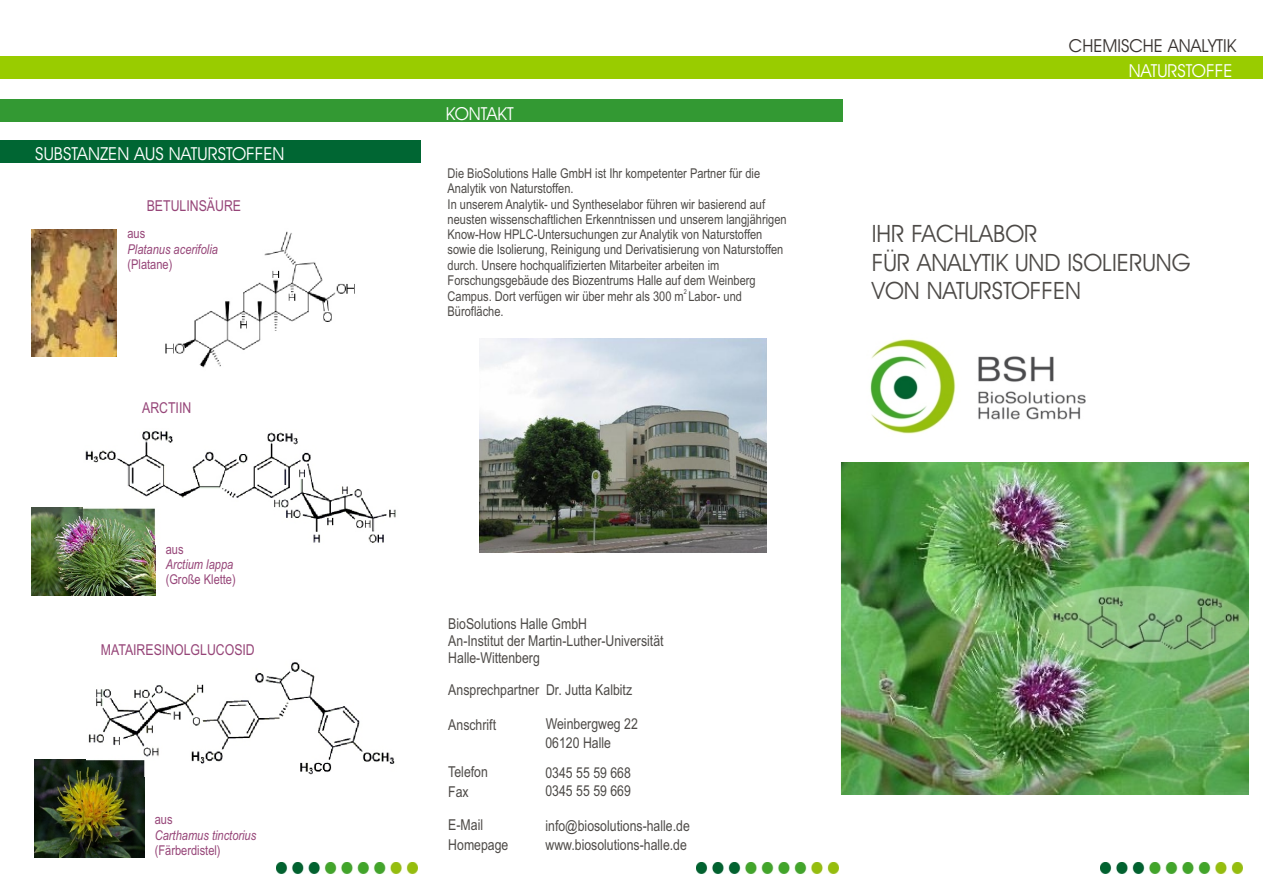
<style>
.page{position:relative;width:1263px;height:894px;background:#fff}
.page>*{position:absolute;margin:0;border:0;box-sizing:border-box;transform-origin:0 0}
.t1{font:24px/28.8px "Avant Garde Bk BT";color:#4d4a47}
.t2{font:18px "Avant Garde Bk BT";color:#fff}
.t3{font:18px "Avant Garde Bk BT";color:#383330}
.t4{font:15px/17px "Arial Narrow";color:#4d4a47}
.t5{font:15px "Arial Narrow";color:#964578}
.t6{font:13.5px/15.3px "Arial Narrow";color:#4d4a47}
.t7{font:italic 13.5px "Arial Narrow";color:#964578}
.t8{font:13.5px "Arial Narrow";color:#964578}
.t9{font:6.75px "Arial Narrow";color:#4d4a47}
</style>
<div class="page">
<img style="left:479px;top:339px;width:288px;height:213px">
<div style="left:0;top:56px;width:1262px;height:23px;background:#9c0"></div>
<div style="left:0;top:100px;width:842px;height:22px;background:#393"></div>
<div style="left:0;top:140px;width:420px;height:23px;background:#063"></div>
<img style="left:697px;top:863px;width:141px;height:11px">
<img style="left:276px;top:863px;width:142px;height:11px">
<img style="left:1101px;top:863px;width:141px;height:11px">
<img style="left:870px;top:339px;width:215px;height:95px">
<img style="left:841px;top:462px;width:408px;height:332px">
<img style="left:32px;top:230px;width:85px;height:127px">
<img style="left:165px;top:231px;width:190px;height:137px">
<img style="left:32px;top:508px;width:123px;height:87px">
<img style="left:34px;top:760px;width:111px;height:97px">
<img style="left:83px;top:431px;width:313px;height:113px">
<img style="left:86px;top:662px;width:309px;height:115px">
<h2 class="t2" style="left:35px;top:147px;width:251px">SUBSTANZEN AUS NATURSTOFFEN</h2>
<p class="t5" style="left:147px;top:200px;width:96px">BETULINSÄURE</p>
<p class="t8" style="left:128px;top:229px;width:19px">aus</p>
<p class="t7" style="left:128px;top:244px;width:92px">Platanus acerifolia</p>
<p class="t8" style="left:128px;top:259px;width:46px">(Platane)</p>
<p class="t5" style="left:142px;top:402px;width:51px">ARCTIIN</p>
<p class="t8" style="left:166px;top:544px;width:19px">aus</p>
<p class="t7" style="left:166px;top:559px;width:69px">Arctium lappa</p>
<p class="t8" style="left:166px;top:575px;width:72px">(Große Klette)</p>
<p class="t5" style="left:101px;top:644px;width:156px">MATAIRESINOLGLUCOSID</p>
<p class="t8" style="left:155px;top:815px;width:19px">aus</p>
<p class="t7" style="left:155px;top:830px;width:103px">Carthamus tinctorius</p>
<p class="t8" style="left:155px;top:845px;width:67px">(Färberdistel)</p>
<h2 class="t2" style="left:446px;top:107px;width:69px">KONTAKT</h2>
<p class="t6" style="left:448px;top:167px;width:341px">Die BioSolutions Halle GmbH ist Ihr kompetenter Partner für die Analytik von Naturstoffen.<br>In unserem Analytik- und Syntheselabor führen wir basierend auf neusten wissenschaftlichen Erkenntnissen und unserem langjährigen Know-How HPLC-Untersuchungen zur Analytik von Naturstoffen sowie die Isolierung, Reinigung und Derivatisierung von Naturstoffen durch. Unsere hochqualifizierten Mitarbeiter arbeiten im Forschungsgebäude des Biozentrums Halle auf dem Weinberg</p>
<p class="t9" style="left:684px;top:289px;width:5px">2</p>
<p class="t6" style="left:448px;top:290px;width:296px">Campus. Dort verfügen wir über mehr als 300 m Labor- und<br>Bürofläche.</p>
<h2 class="t3" style="left:1069px;top:38px;width:169px">CHEMISCHE ANALYTIK</h2>
<h2 class="t2" style="left:1129px;top:63px;width:105px">NATURSTOFFE</h2>
<h1 class="t1" style="left:872px;top:221px;width:321px">IHR FACHLABOR<br>FÜR ANALYTIK UND ISOLIERUNG<br>VON NATURSTOFFEN</h1>
<p class="t4" style="left:448px;top:617px;width:217px">BioSolutions Halle GmbH<br>An-Institut der Martin-Luther-Universität<br>Halle-Wittenberg</p>
<p class="t4" style="left:448px;top:683px;width:185px">Ansprechpartner Dr. Jutta Kalbitz</p>
<p class="t4" style="left:448px;top:718px;width:49px">Anschrift</p>
<p class="t4" style="left:545px;top:716px;width:94px;line-height:18.6px">Weinbergweg 22<br>06120 Halle</p>
<p class="t4" style="left:448px;top:762px;width:41px;line-height:20.4px">Telefon<br>Fax</p>
<p class="t4" style="left:545px;top:766px;width:87px">0345 55 59 668</p>
<p class="t4" style="left:545px;top:784px;width:87px">0345 55 59 669</p>
<p class="t4" style="left:448px;top:817px;width:62px;line-height:19.6px">E-Mail<br>Homepage</p>
<p class="t4" style="left:545px;top:818px;width:146px;line-height:18.3px">info@biosolutions-halle.de www.biosolutions-halle.de</p>
</div>
